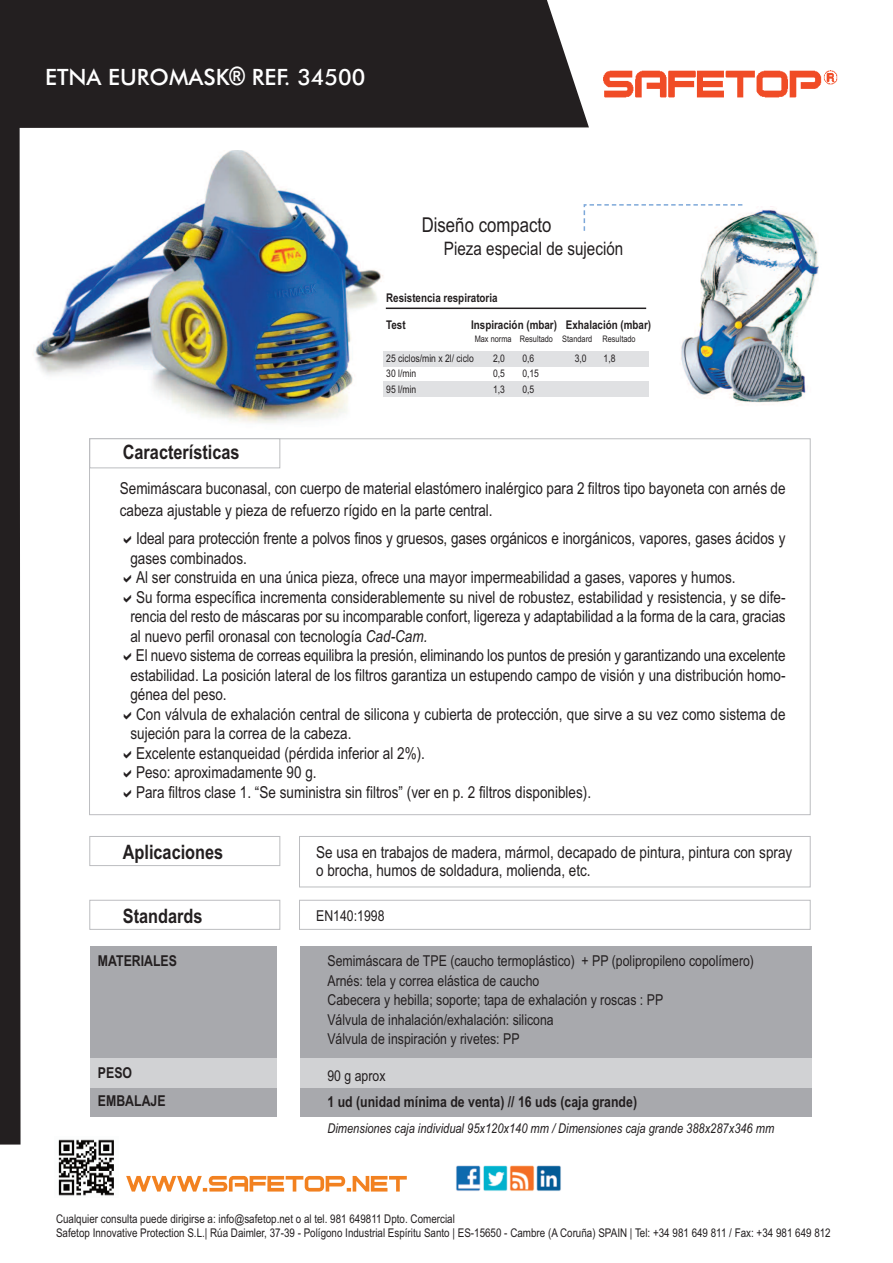
<style>
.page{position:relative;width:893px;height:1263px;background:#fff}
.page>*{position:absolute;margin:0;border:0;box-sizing:border-box;transform-origin:0 0}
.t1{font:500 22.5px "Futura BT";color:#fff}
.t2{font:20.55px "Arial Narrow";color:#231f20}
.t3{font:700 19.95px "Arial Narrow";color:#231f20}
.t4{font:18.6px "Arial Narrow";color:#231f20}
.t5{font:16.5px/18px "Arial Narrow";color:#231f20}
.t6{font:15px/19.5px "Arial Narrow";color:#231f20}
.t7{font:700 15px/28px "Arial Narrow";color:#231f20}
.t8{font:italic 13.5px "Arial Narrow";color:#231f20}
.t9{font:12px/14.4px "Arial Narrow";color:#231f20}
.t10{font:700 12px "Arial Narrow";color:#231f20}
.t11{font:10.5px "Arial Narrow";color:#231f20}
.t12{font:9px "Arial Narrow";color:#231f20}
.s1{font-family:"Arial Narrow";font-weight:700;font-size:25.5px}
.s2{font-style:italic}
</style>
<div class="page">
<img style="left:34px;top:151px;width:386px;height:272px">
<div style="left:90px;top:438px;width:190px;height:30px;border:1px solid #bcbdc0"></div>
<div style="left:90px;top:836px;width:190px;height:30px;border:1px solid #bcbdc0"></div>
<div style="left:299px;top:836px;width:511px;height:51px;border:1px solid #bcbdc0"></div>
<div style="left:90px;top:900px;width:190px;height:29px;border:1px solid #bcbdc0"></div>
<div style="left:299px;top:900px;width:511px;height:29px;border:1px solid #bcbdc0"></div>
<svg style="left:126px;top:1176px;width:281px;height:15px"></svg>
<img style="left:58px;top:1139px;width:56px;height:57px">
<img style="left:681px;top:206px;width:138px;height:199px">
<svg style="left:583px;top:204px;width:159px;height:27px"></svg>
<div style="left:383px;top:351px;width:266px;height:15px;background:#e0e1e3"></div>
<div style="left:383px;top:382px;width:266px;height:15px;background:#e0e1e3"></div>
<hr style="left:386px;top:308px;width:260px;height:1px;background:#231f20">
<div style="left:90px;top:946px;width:186px;height:113px;background:#a8a9ad"></div>
<div style="left:90px;top:1087px;width:186px;height:29px;background:#a8a9ad"></div>
<div style="left:300px;top:946px;width:512px;height:113px;background:#a8a9ad"></div>
<div style="left:300px;top:1087px;width:512px;height:29px;background:#a8a9ad"></div>
<div style="left:90px;top:1059px;width:186px;height:29px;background:#d1d2d4"></div>
<div style="left:300px;top:1059px;width:512px;height:29px;background:#d1d2d4"></div>
<div style="left:21px;top:0;width:568px;height:128px;background:#231f20"></div>
<img style="left:603px;top:70px;width:235px;height:28px">
<img style="left:456px;top:1165px;width:105px;height:26px">
<div style="left:0;top:0;width:21px;height:1144px;background:#231f20"></div>
<h1 class="t1" style="left:45px;top:64px;width:322px">ETNA EUROMASK<span class="s1">®</span> REF. 34500</h1>
<p class="t3" style="left:123px;top:440px;width:118px">Características</p>
<p class="t2" style="left:422px;top:213px;width:131px">Diseño compacto</p>
<p class="t4" style="left:444px;top:238px;width:181px">Pieza especial de sujeción</p>
<p class="t10" style="left:386px;top:291px;width:113px">Resistencia respiratoria</p>
<p class="t10" style="left:386px;top:317px;width:21px">Test</p>
<p class="t10" style="left:471px;top:317px;width:87px">Inspiración (mbar)</p>
<p class="t10" style="left:566px;top:317px;width:87px">Exhalación (mbar)</p>
<p class="t12" style="left:475px;top:334px;width:163px">Max norma Resultado Standard Resultado</p>
<p class="t11" style="left:386px;top:352px;width:89px">25 ciclos/min x 2l/ ciclo</p>
<p class="t11" style="left:493px;top:352px;width:13px">2,0</p>
<p class="t11" style="left:522px;top:352px;width:13px">0,6</p>
<p class="t11" style="left:575px;top:352px;width:13px">3,0</p>
<p class="t11" style="left:604px;top:352px;width:13px">1,8</p>
<p class="t11" style="left:386px;top:368px;width:32px">30 l/min</p>
<p class="t11" style="left:493px;top:368px;width:13px">0,5</p>
<p class="t11" style="left:522px;top:368px;width:18px">0,15</p>
<p class="t11" style="left:386px;top:383px;width:32px">95 l/min</p>
<p class="t11" style="left:493px;top:383px;width:13px">1,3</p>
<p class="t11" style="left:522px;top:383px;width:13px">0,5</p>
<p class="t5" style="left:120px;top:477px;width:667px;line-height:22.5px">Semimáscara buconasal, con cuerpo de material elastómero inalérgico para 2 filtros tipo bayoneta con arnés de cabeza ajustable y pieza de refuerzo rígido en la parte central.</p>
<p class="t5" style="left:136px;top:530px;width:651px">Ideal para protección frente a polvos finos y gruesos, gases orgánicos e inorgánicos, vapores, gases ácidos y</p>
<p class="t5" style="left:130px;top:549px;width:118px">gases combinados.</p>
<p class="t5" style="left:136px;top:569px;width:601px">Al ser construida en una única pieza, ofrece una mayor impermeabilidad a gases, vapores y humos.</p>
<p class="t5" style="left:136px;top:588px;width:651px">Su forma específica incrementa considerablemente su nivel de robustez, estabilidad y resistencia, y se dife-</p>
<p class="t5" style="left:130px;top:608px;width:657px">rencia del resto de máscaras por su incomparable confort, ligereza y adaptabilidad a la forma de la cara, gracias</p>
<p class="t5" style="left:130px;top:627px;width:299px">al nuevo perfil oronasal con tecnología <span class="s2">Cad-Cam.</span></p>
<p class="t5" style="left:136px;top:647px;width:651px">El nuevo sistema de correas equilibra la presión, eliminando los puntos de presión y garantizando una excelente</p>
<p class="t5" style="left:130px;top:666px;width:657px">estabilidad. La posición lateral de los filtros garantiza un estupendo campo de visión y una distribución homo-</p>
<p class="t5" style="left:130px;top:686px;width:98px">génea del peso.</p>
<p class="t5" style="left:136px;top:705px;width:651px">Con válvula de exhalación central de silicona y cubierta de protección, que sirve a su vez como sistema de</p>
<p class="t5" style="left:130px;top:725px;width:223px">sujeción para la correa de la cabeza.</p>
<p class="t5" style="left:136px;top:744px;width:290px">Excelente estanqueidad (pérdida inferior al 2%).</p>
<p class="t5" style="left:136px;top:764px;width:182px">Peso: aproximadamente 90 g.</p>
<p class="t5" style="left:136px;top:783px;width:456px">Para filtros clase 1. “Se suministra sin filtros” (ver en p. 2 filtros disponibles).</p>
<p class="t3" style="left:123px;top:840px;width:102px">Aplicaciones</p>
<p class="t5" style="left:316px;top:843px;width:478px">Se usa en trabajos de madera, mármol, decapado de pintura, pintura con spray o brocha, humos de soldadura, molienda, etc.</p>
<p class="t6" style="left:316px;top:906px;width:70px">EN140:1998</p>
<p class="t3" style="left:123px;top:904px;width:81px">Standards</p>
<p class="t7" style="left:98px;top:947px;width:81px">MATERIALES</p>
<p class="t7" style="left:98px;top:1059px;width:69px">PESO<br>EMBALAJE</p>
<p class="t6" style="left:327px;top:951px;width:428px">Semimáscara de TPE (caucho termoplástico) + PP (polipropileno copolímero)<br>Arnés: tela y correa elástica de caucho<br>Cabecera y hebilla; soporte; tapa de exhalación y roscas : PP<br>Válvula de inhalación/exhalación: silicona<br>Válvula de inspiración y rivetes: PP</p>
<p class="t6" style="left:327px;top:1066px;width:60px">90 g aprox</p>
<p class="t7" style="left:327px;top:1088px;width:311px">1 ud (unidad mínima de venta) // 16 uds (caja grande)</p>
<p class="t8" style="left:327px;top:1120px;width:448px">Dimensiones caja individual 95x120x140 mm / Dimensiones caja grande 388x287x346 mm</p>
<p class="t9" style="left:56px;top:1211px;width:776px">Cualquier consulta puede dirigirse a: info@safetop.net o al tel. 981 649811 Dpto. Comercial<br>Safetop Innovative Protection S.L.| Rúa Daimler, 37-39 - Polígono Industrial Espíritu Santo | ES-15650 - Cambre (A Coruña) SPAIN | Tel: +34 981 649 811 / Fax: +34 981 649 812</p>
</div>
